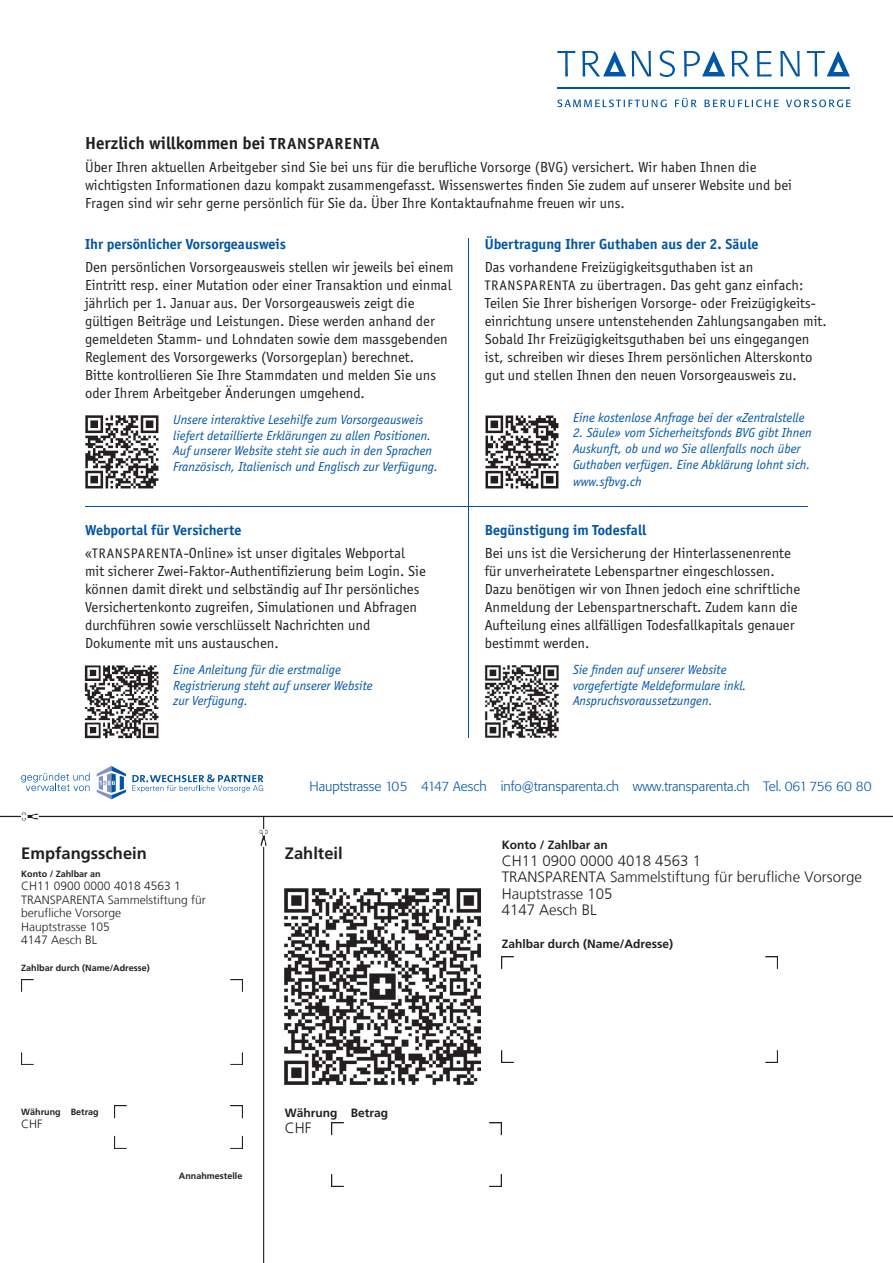
<style>
.page{position:relative;width:893px;height:1263px;background:#fff}
.page>*{position:absolute;margin:0;border:0;box-sizing:border-box;transform-origin:0 0}
.t1{font:700 18px "Officina Sans";color:#231f20}
.t2{font:700 16.5px "Frutiger";color:#231f20}
.t3{font:15px/18px "Officina Sans";color:#231f20}
.t4{font:300 15px/16.5px "Frutiger";color:#231f20}
.t5{font:700 15px "Officina Sans";color:#0155a5}
.t6{font:italic 13.5px/15.8px "Officina Sans";color:#0155a5}
.t7{font:300 13.5px "Formata";color:#0155a5}
.t8{font:300 12px/13.5px "Frutiger";color:#231f20}
.t9{font:700 12px "Frutiger";color:#231f20}
.t10{font:700 9px "Frutiger";color:#231f20}
.s1{font-size:16.5px}
.s2{font-weight:700;color:#0155a5}
.s3{font-size:14.25px}
</style>
<div class="page">
<svg style="left:557px;top:100px;width:110px;height:7px"></svg>
<svg style="left:675px;top:98px;width:22px;height:9px"></svg>
<svg style="left:704px;top:100px;width:74px;height:7px"></svg>
<svg style="left:786px;top:100px;width:65px;height:7px"></svg>
<svg style="left:557px;top:51px;width:18px;height:25px"></svg>
<svg style="left:582px;top:51px;width:44px;height:26px"></svg>
<svg style="left:632px;top:51px;width:19px;height:25px"></svg>
<svg style="left:660px;top:50px;width:15px;height:27px"></svg>
<svg style="left:684px;top:51px;width:41px;height:26px"></svg>
<svg style="left:732px;top:51px;width:17px;height:26px"></svg>
<svg style="left:757px;top:51px;width:15px;height:26px"></svg>
<svg style="left:780px;top:51px;width:20px;height:25px"></svg>
<svg style="left:807px;top:51px;width:43px;height:25px"></svg>
<hr style="left:557px;top:88px;width:293px;height:1px;background:#0155a5">
<svg style="left:97px;top:766px;width:29px;height:33px"></svg>
<svg style="left:132px;top:774px;width:131px;height:18px"></svg>
<svg style="left:21px;top:773px;width:69px;height:18px"></svg>
<svg style="left:0;top:816px;width:893px;height:447px"></svg>
<img style="left:21px;top:812px;width:17px;height:9px">
<svg style="left:21px;top:816px;width:17px;height:1px"></svg>
<img style="left:259px;top:829px;width:9px;height:17px">
<svg style="left:263px;top:829px;width:1px;height:17px"></svg>
<img style="left:485px;top:415px;width:74px;height:74px">
<img style="left:485px;top:665px;width:74px;height:73px">
<img style="left:85px;top:415px;width:74px;height:74px">
<img style="left:84px;top:665px;width:75px;height:74px">
<hr style="left:468px;top:238px;width:1px;height:500px;background:#0155a5">
<hr style="left:85px;top:506px;width:723px;height:1px;background:#0155a5">
<p class="t1" style="left:85px;top:133px;width:296px">Herzlich willkommen bei <span class="s1">TRANSPARENTA</span></p>
<p class="t3" style="left:85px;top:158px;width:708px">Über Ihren aktuellen Arbeitgeber sind Sie bei uns für die berufliche Vorsorge (BVG) versichert. Wir haben Ihnen die wichtigsten Informationen dazu kompakt zusammengefasst. Wissenswertes finden Sie zudem auf unserer Website und bei<br>Fragen sind wir sehr gerne persönlich für Sie da. Über Ihre Kontaktaufnahme freuen wir uns.</p>
<p class="t5" style="left:85px;top:235px;width:203px">Ihr persönlicher Vorsorgeausweis</p>
<p class="t3" style="left:85px;top:258px;width:370px">Den persönlichen Vorsorgeausweis stellen wir jeweils bei einem Eintritt resp. einer Mutation oder einer Transaktion und einmal jährlich per 1. Januar aus. Der Vorsorgeausweis zeigt die gültigen Beiträge und Leistungen. Diese werden anhand der gemeldeten Stamm- und Lohndaten sowie dem mass gebenden Reglement des Vorsorgewerks ( Vorsorgeplan) berechnet.<br>Bitte kontrollieren Sie Ihre Stammdaten und melden Sie uns oder Ihrem Arbeit geber Änderungen um gehend.</p>
<p class="t6" style="left:173px;top:412px;width:266px">Unsere interaktive Lesehilfe zum Vorsorgeausweis liefert detaillierte Erklärungen zu allen Positionen.<br>Auf unserer Website steht sie auch in den Sprachen Französisch, Italienisch und Englisch zur Verfügung.</p>
<p class="t3" style="left:85px;top:519px;width:321px;line-height:22.2px"><span class="s2">Webportal für Versicherte<br></span>«<span class="s3">TRANSPARENTA</span>-Online» ist unser digitales Webportal</p>
<p class="t3" style="left:85px;top:562px;width:342px">mit sicherer Zwei-Faktor-Authentifizierung beim Login. Sie können damit direkt und selbständig auf Ihr persönliches Versichertenkonto zugreifen, Simulationen und Abfragen durchführen sowie verschlüsselt Nachrichten und Dokumente mit uns austauschen.</p>
<p class="t6" style="left:173px;top:662px;width:201px">Eine Anleitung für die erstmalige<br>Registrierung steht auf unserer Website zur V erfügung.</p>
<p class="t5" style="left:485px;top:235px;width:275px">Übertragung Ihrer Guthaben aus der 2. Säule</p>
<p class="t3" style="left:485px;top:258px;width:343px">Das vorhandene Freizügigkeitsguthaben ist an<br><span class="s3">TRANS PARENTA</span> zu übertragen. Das geht ganz einfach:<br>Teilen Sie Ihrer bisherigen Vorsorge- oder Freizügigkeits&shy;einrichtung unsere untenstehenden Zahlungsangaben mit.<br>Sobald Ihr Freizügigkeitsguthaben bei uns eingegangen ist, schreiben wir dieses Ihrem persönlichen Alterskonto gut und stellen Ihnen den neuen Vorsorgeausweis zu.</p>
<p class="t6" style="left:573px;top:410px;width:233px">Eine kostenlose Anfrage bei der «Zentralstelle</p>
<p class="t6" style="left:573px;top:425px;width:240px">2. Säule» vom Sicherheitsfonds BVG gibt Ihnen Auskunft, ob und wo Sie allenfalls noch über Guthaben verfügen. Eine Abklärung lohnt sich. www.sfbvg.ch</p>
<p class="t5" style="left:485px;top:521px;width:163px">Begünstigung im Todesfall</p>
<p class="t3" style="left:485px;top:544px;width:317px">Bei uns ist die Versicherung der Hinterlassenen rente für unverheiratete Lebenspartner eingeschlossen.<br>Dazu be nötigen wir von Ihnen jedoch eine schriftliche Anmeldung der Lebenspartnerschaft. Zudem kann die Aufteilung eines allfälligen Todesfall kapitals genauer bestimmt werden.</p>
<p class="t6" style="left:573px;top:662px;width:175px">Sie finden auf unserer Website vorgefertigte Meldeformulare inkl.<br>Anspruchsvoraussetzungen.</p>
<p class="t2" style="left:21px;top:843px;width:127px">Empfangsschein</p>
<p class="t10" style="left:21px;top:868px;width:81px">Konto / Zahlbar an</p>
<p class="t8" style="left:21px;top:879px;width:186px">CH11 0900 0000 4018 4563 1<br>TRANSPARENTA Sammelstiftung für berufliche Vorsorge<br>Hauptstrasse 105<br>4147 Aesch BL</p>
<p class="t10" style="left:21px;top:962px;width:130px">Zahlbar durch (Name/Adresse)</p>
<p class="t7" style="left:309px;top:778px;width:564px">Hauptstrasse 105 4147 Aesch info@transparenta.ch www.transparenta.ch Tel. 061 756 60 80</p>
<p class="t2" style="left:285px;top:843px;width:59px">Zahlteil</p>
<p class="t9" style="left:502px;top:838px;width:108px">Konto / Zahlbar an</p>
<p class="t4" style="left:502px;top:852px;width:362px">CH11 0900 0000 4018 4563 1<br>TRANSPARENTA Sammelstiftung für berufliche Vorsorge<br>Hauptstrasse 105<br>4147 Aesch BL</p>
<p class="t9" style="left:502px;top:937px;width:173px">Zahlbar durch (Name/Adresse)</p>
<p class="t10" style="left:21px;top:1106px;width:79px">Währung Betrag</p>
<p class="t8" style="left:21px;top:1117px;width:23px">CHF</p>
<p class="t10" style="left:179px;top:1170px;width:65px">Annahmestelle</p>
<p class="t9" style="left:285px;top:1106px;width:105px">Währung Betrag</p>
<p class="t4" style="left:285px;top:1120px;width:28px">CHF</p>
</div>
